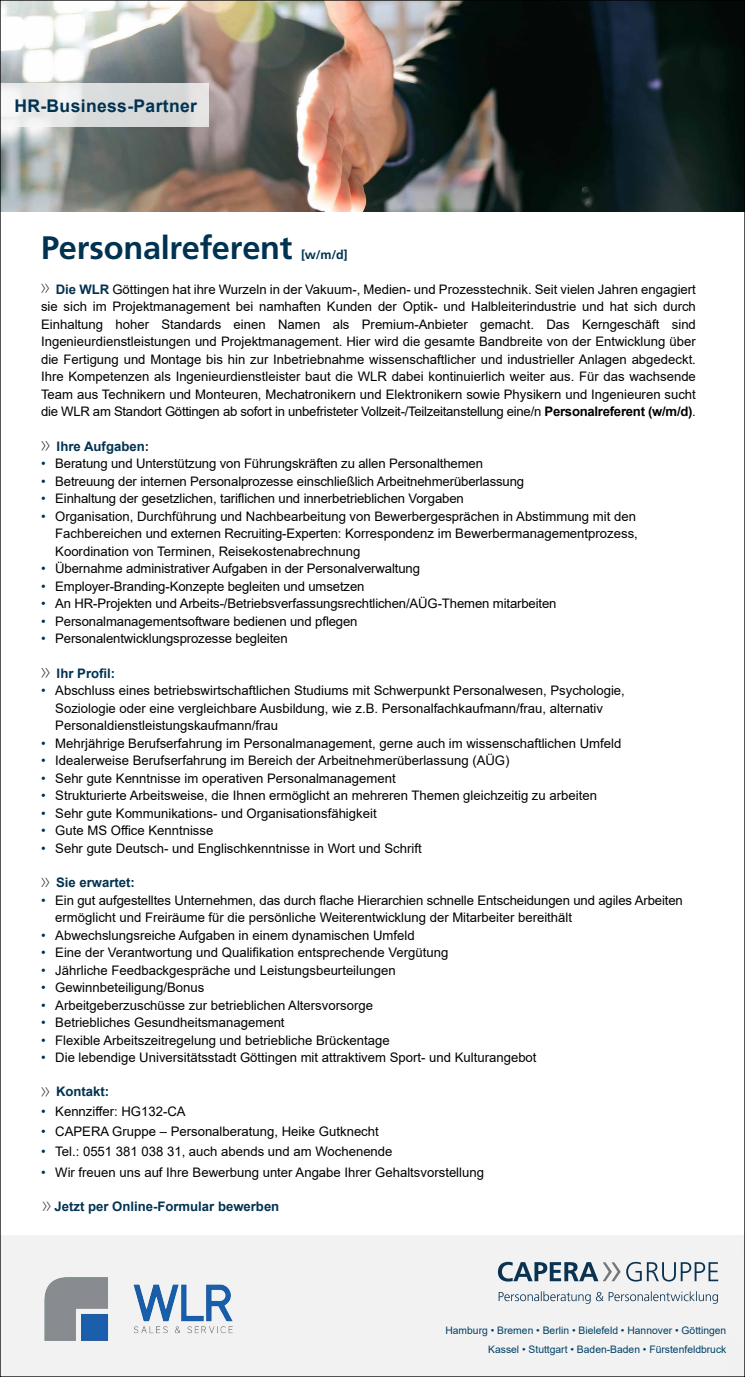
<style>
.page{position:relative;width:745px;height:1377px;background:#fff}
.page>*{position:absolute;margin:0;border:0;box-sizing:border-box;transform-origin:0 0}
.t1{font:700 32.5px "Frutiger LT Std";letter-spacing:-.005em;color:#003251}
.t2{font:700 17.5px "Arial";letter-spacing:.02em;color:#003251}
.t3{font:13.12px/17.5px "Arial";color:#000}
.t4{font:700 13.12px "Arial";color:#003251}
.t5{font:700 12.5px "Frutiger LT Std";color:#003251}
.t6{font:10.25px/18.8px "Arial";color:#004166;text-align:right}
.s1{font-weight:700;color:#003251}
.s2{font-weight:700}
.s3{color:#003251}
</style>
<div class="page">
<svg style="left:42px;top:1201px;width:9px;height:9px"></svg>
<svg style="left:41px;top:284px;width:8px;height:9px"></svg>
<svg style="left:41px;top:441px;width:9px;height:9px"></svg>
<svg style="left:41px;top:668px;width:9px;height:9px"></svg>
<svg style="left:41px;top:877px;width:8px;height:10px"></svg>
<svg style="left:41px;top:1087px;width:8px;height:9px"></svg>
<img style="left:2px;top:2px;width:740px;height:209px">
<div style="left:2px;top:1235px;width:740px;height:139px;background:#f2f2f2"></div>
<svg style="left:497px;top:1261px;width:220px;height:20px"></svg>
<svg style="left:498px;top:1291px;width:219px;height:12px"></svg>
<img style="left:43px;top:1265px;width:189px;height:82px">
<svg style="left:2px;top:84px;width:207px;height:43px;background:#e1e2e2"></svg>
<h2 class="t2" style="left:14px;top:93px;width:184px">HR-Business-Partner</h2>
<h1 class="t1" style="left:41px;top:229px;width:252px">Personalreferent</h1>
<p class="t5" style="left:301px;top:247px;width:48px">[w/m/d]</p>
<p class="t3" style="left:41px;top:280px;width:656px;text-align:justify;text-indent:15px"><span class="s1">Die WLR</span> Göttingen hat ihre Wurzeln in der Vakuum-, Medien- und Prozesstechnik. Seit vielen Jahren engagiert sie sich im Projektmanagement bei namhaften Kunden der Optik- und Halbleiterindustrie und hat sich durch Einhaltung hoher Standards einen Namen als Premium-Anbieter gemacht. Das Kerngeschäft sind Ingenieurdienstleistungen und Projektmanagement. Hier wird die gesamte Bandbreite von der Entwicklung über die Fertigung und Montage bis hin zur Inbetriebnahme wissenschaftlicher und industrieller Anlagen abgedeckt.<br>Ihre Kompetenzen als Ingenieurdienstleister baut die WLR dabei kontinuierlich weiter aus. Für das wachsende Team aus Technikern und Monteuren, Mechatronikern und Elektronikern sowie Physikern und Ingenieuren sucht die WLR am Standort Göttingen ab sofort in unbefristeter Vollzeit-/Teilzeitanstellung eine/n <span class="s2">Personalreferent (w/m/d)</span>.</p>
<p class="t4" style="left:57px;top:437px;width:94px">Ihre Aufgaben:</p>
<p class="t3" style="left:41px;top:454px;width:443px"><span class="s3">•</span> Beratung und Unterstützung von Führungskräften zu allen Personalthemen</p>
<p class="t3" style="left:41px;top:472px;width:484px"><span class="s3">•</span> Betreuung der internen Personalprozesse einschließlich Arbeitnehmerüberlassung</p>
<p class="t3" style="left:41px;top:489px;width:424px"><span class="s3">•</span> Einhaltung der gesetzlichen, tariflichen und innerbetrieblichen Vorgaben</p>
<p class="t3" style="left:55px;top:507px;width:583px;text-indent:-14px"><span class="s3">•</span> Organisation, Durchführung und Nachbearbeitung von Bewerbergesprächen in Abstimmung mit den<br>Fachbereichen und externen Recruiting-Experten: Korrespondenz im Bewerbermanagementprozess,<br>Koordination von Terminen, Reisekostenabrechnung</p>
<p class="t3" style="left:41px;top:559px;width:380px"><span class="s3">•</span> Übernahme administrativer Aufgaben in der Personalverwaltung</p>
<p class="t3" style="left:41px;top:577px;width:325px"><span class="s3">•</span> Employer-Branding-Konzepte begleiten und umsetzen</p>
<p class="t3" style="left:41px;top:594px;width:516px"><span class="s3">•</span> An HR-Projekten und Arbeits-/Betriebsverfassungsrechtlichen/AÜG-Themen mitarbeiten</p>
<p class="t3" style="left:41px;top:612px;width:318px"><span class="s3">•</span> Personalmanagementsoftware bedienen und pflegen</p>
<p class="t3" style="left:41px;top:629px;width:248px"><span class="s3">•</span> Personalentwicklungsprozesse begleiten</p>
<p class="t4" style="left:57px;top:663px;width:60px">Ihr Profil:</p>
<p class="t3" style="left:55px;top:681px;width:570px;text-indent:-14px"><span class="s3">•</span> Abschluss eines betriebswirtschaftlichen Studiums mit Schwerpunkt Personalwesen, Psychologie,<br>Soziologie oder eine vergleichbare Ausbildung, wie z.B. Personalfachkaufmann/frau, alternativ<br>Personaldienstleistungskaufmann/frau</p>
<p class="t3" style="left:41px;top:734px;width:581px"><span class="s3">•</span> Mehrjährige Berufserfahrung im Personalmanagement, gerne auch im wissenschaftlichen Umfeld</p>
<p class="t3" style="left:41px;top:751px;width:469px"><span class="s3">•</span> Idealerweise Berufserfahrung im Bereich der Arbeitnehmerüberlassung (AÜG)</p>
<p class="t3" style="left:41px;top:769px;width:356px"><span class="s3">•</span> Sehr gute Kenntnisse im operativen Personalmanagement</p>
<p class="t3" style="left:41px;top:786px;width:557px"><span class="s3">•</span> Strukturierte Arbeitsweise, die Ihnen ermöglicht an mehreren Themen gleichzeitig zu arbeiten</p>
<p class="t3" style="left:41px;top:804px;width:337px"><span class="s3">•</span> Sehr gute Kommunikations- und Organisationsfähigkeit</p>
<p class="t3" style="left:41px;top:821px;width:174px"><span class="s3">•</span> Gute MS Office Kenntnisse</p>
<p class="t3" style="left:41px;top:839px;width:382px"><span class="s3">•</span> Sehr gute Deutsch- und Englischkenntnisse in Wort und Schrift</p>
<p class="t4" style="left:56px;top:873px;width:80px">Sie erwartet:</p>
<p class="t3" style="left:55px;top:891px;width:628px;text-indent:-14px"><span class="s3">•</span> Ein gut aufgestelltes Unternehmen, das durch flache Hierarchien schnelle Entscheidungen und agiles Arbeiten ermöglicht und Freiräume für die persönliche Weiterentwicklung der Mitarbeiter bereithält</p>
<p class="t3" style="left:41px;top:926px;width:375px"><span class="s3">•</span> Abwechslungsreiche Aufgaben in einem dynamischen Umfeld</p>
<p class="t3" style="left:41px;top:943px;width:408px"><span class="s3">•</span> Eine der Verantwortung und Qualifikation entsprechende Vergütung</p>
<p class="t3" style="left:41px;top:961px;width:356px"><span class="s3">•</span> Jährliche Feedbackgespräche und Leistungsbeurteilungen</p>
<p class="t3" style="left:41px;top:978px;width:165px"><span class="s3">•</span> Gewinnbeteiligung/Bonus</p>
<p class="t3" style="left:41px;top:996px;width:333px"><span class="s3">•</span> Arbeitgeberzuschüsse zur betrieblichen Altersvorsorge</p>
<p class="t3" style="left:41px;top:1013px;width:245px"><span class="s3">•</span> Betriebliches Gesundheitsmanagement</p>
<p class="t3" style="left:41px;top:1031px;width:350px"><span class="s3">•</span> Flexible Arbeitszeitregelung und betriebliche Brückentage</p>
<p class="t3" style="left:41px;top:1048px;width:496px"><span class="s3">•</span> Die lebendige Universitätsstadt Göttingen mit attraktivem Sport- und Kulturangebot</p>
<p class="t4" style="left:56px;top:1082px;width:55px">Kontakt:</p>
<p class="t3" style="left:41px;top:1103px;width:146px"><span class="s3">•</span> Kennziffer: HG132-CA</p>
<p class="t3" style="left:41px;top:1123px;width:339px"><span class="s3">•</span> CAPERA Gruppe – Personalberatung, Heike Gutknecht</p>
<p class="t3" style="left:41px;top:1143px;width:353px"><span class="s3">•</span> Tel.: 0551 381 038 31, auch abends und am Wochenende</p>
<p class="t3" style="left:41px;top:1163px;width:444px"><span class="s3">•</span> Wir freuen uns auf Ihre Bewerbung unter Angabe Ihrer Gehaltsvorstellung</p>
<p class="t4" style="left:54px;top:1196px;width:226px">Jetzt per Online-Formular bewerben</p>
<p class="t6" style="left:445px;top:1320px;width:282px">Hamburg • Bremen • Berlin • Bielefeld • Hannover • Göttingen<br>Kassel • Stuttgart • Baden-Baden • Fürstenfeldbruck</p>
</div>
